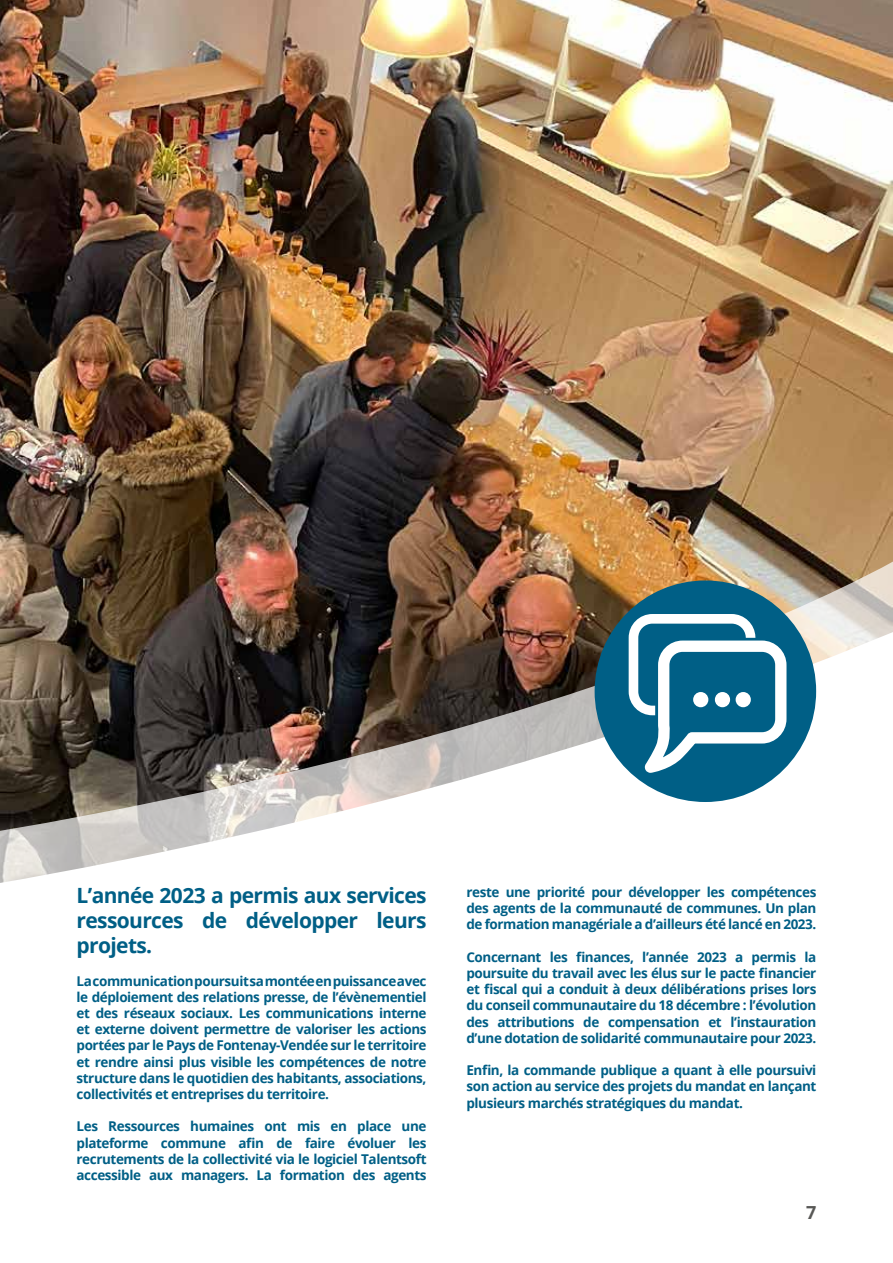
<style>
.page{position:relative;width:893px;height:1263px;background:#fff}
.page>*{position:absolute;margin:0;border:0;box-sizing:border-box;transform-origin:0 0}
.t1{font:700 21px/25.2px "Open Sans";letter-spacing:-.03em;color:#005f86;text-align:justify}
.t2{font:700 18px "Open Sans";color:#585856}
.t3{font:700 13.5px/16.2px "Open Sans";letter-spacing:-.03em;color:#005f86;text-align:justify}
</style>
<div class="page">
<img style="left:0;top:0;width:893px;height:543px">
<img style="left:0;top:543px;width:893px;height:75px">
<svg style="left:0;top:618px;width:893px;height:265px"></svg>
<div style="left:595px;top:580px;width:221px;height:222px;background:#005f86;border-radius:50%"></div>
<svg style="left:628px;top:613px;width:159px;height:161px"></svg>
<div style="left:694px;top:693px;width:13px;height:13px;background:#fff;border-radius:50%"></div>
<div style="left:693px;top:692px;width:15px;height:15px;border:2px solid #fff;border-radius:50%"></div>
<div style="left:716px;top:693px;width:13px;height:13px;background:#fff;border-radius:50%"></div>
<div style="left:715px;top:692px;width:15px;height:15px;border:2px solid #fff;border-radius:50%"></div>
<div style="left:737px;top:693px;width:13px;height:13px;background:#fff;border-radius:50%"></div>
<div style="left:736px;top:692px;width:15px;height:15px;border:2px solid #fff;border-radius:50%"></div>
<h1 class="t1" style="left:77px;top:882px;width:351px">L’année 2023 a permis aux services ressources de développer leurs projets.</h1>
<p class="t3" style="left:77px;top:972px;width:351px">La communication poursuit sa montée en puissance avec le déploiement des relations presse, de l’évènementiel et des réseaux sociaux. Les communications interne et externe doivent permettre de valoriser les actions portées par le Pays de Fontenay-Vendée sur le territoire et rendre ainsi plus visible les compétences de notre structure dans le quotidien des habitants, associations, collectivités et entreprises du territoire.</p>
<p class="t3" style="left:77px;top:1118px;width:351px">Les Ressources humaines ont mis en place une plateforme commune afin de faire évoluer les recrutements de la collectivité via le logiciel Talentsoft accessible aux managers. La formation des agents</p>
<p class="t3" style="left:466px;top:884px;width:352px">reste une priorité pour développer les compétences des agents de la communauté de communes. Un plan de formation managériale a d’ailleurs été lancé en 2023.</p>
<p class="t3" style="left:466px;top:948px;width:351px">Concernant les finances, l’année 2023 a permis la poursuite du travail avec les élus sur le pacte financier et fiscal qui a conduit à deux délibérations prises lors du conseil communautaire du 18 décembre : l’évolution des attributions de compensation et l’instauration d’une dotation de solidarité communautaire pour 2023.</p>
<p class="t3" style="left:466px;top:1062px;width:351px">Enfin, la commande publique a quant à elle poursuivi son action au service des projets du mandat en lançant plusieurs marchés stratégiques du mandat.</p>
<h2 class="t2" style="left:806px;top:1200px;width:12px">7</h2>
</div>
